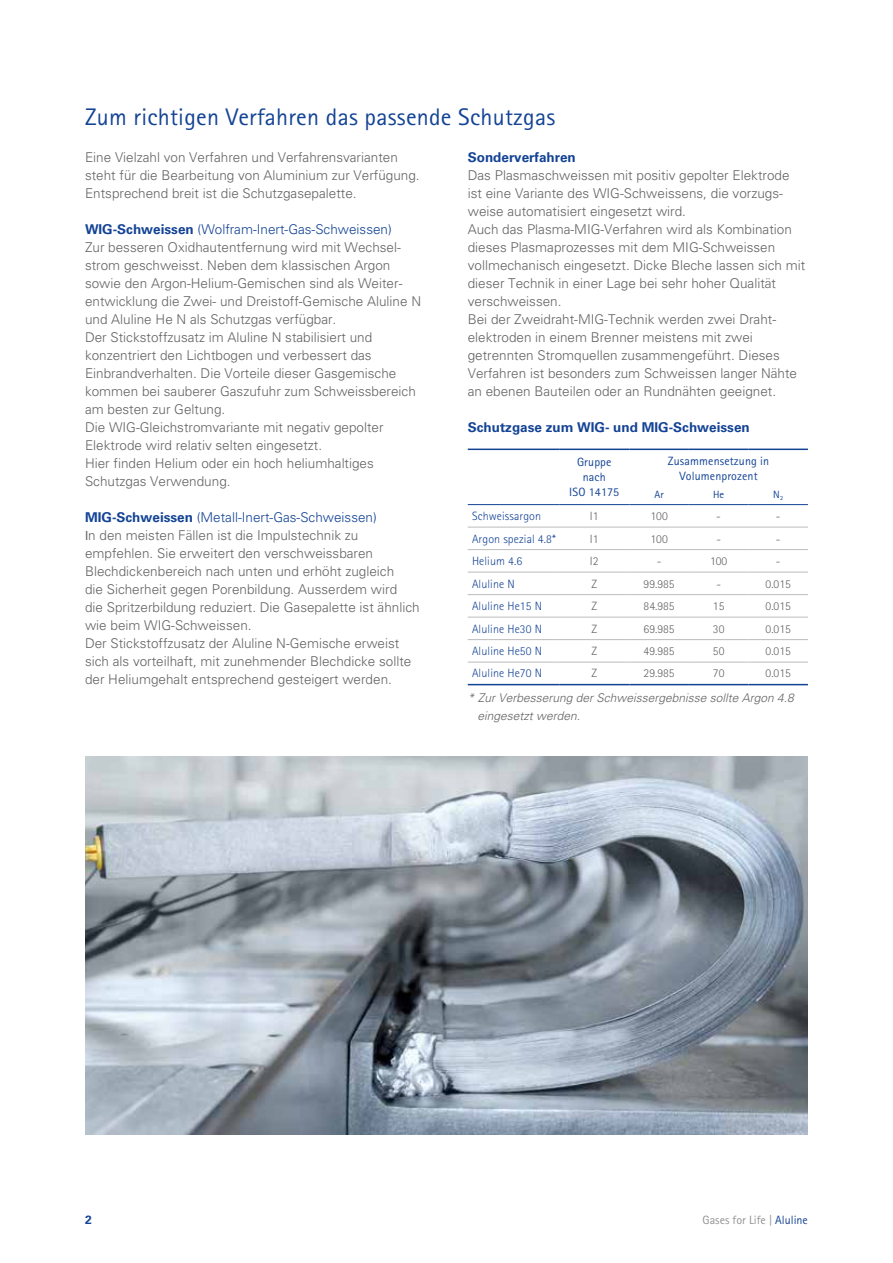
<style>
.page{position:relative;width:893px;height:1263px;background:#fff}
.page>*{position:absolute;margin:0;border:0;box-sizing:border-box;transform-origin:0 0}
.t1{font:24px "Rotis Sans Serif";letter-spacing:.01em;color:#134395}
.t2{font:300 13.5px/18px "Univers LTCE";color:#646363}
.t3{font:700 13.5px "Univers LTCE";color:#134395}
.t4{font:300 12px "Rotis Sans Serif";letter-spacing:.01em;color:#134395}
.t5{font:300 12px "Rotis Sans Serif";color:#646363}
.t6{font:italic 300 12px/18px "Univers LTCE";color:#646363}
.t7{font:12px/15px "Rotis Sans Serif";letter-spacing:.01em;color:#134395;text-align:center}
.t8{font:12px "Rotis Sans Serif";color:#929292}
.t9{font:700 12px "Univers LTCE";color:#134395}
.t10{font:10.5px "Rotis Sans Serif";color:#134395}
.s1{font-weight:700;color:#134395}
.s2{color:#134395}
.s3{font-family:"Myriad Pro";font-weight:400}
</style>
<div class="page">
<img style="left:85px;top:756px;width:723px;height:378px">
<svg style="left:468px;top:450px;width:340px;height:234px"></svg>
<hr style="left:468px;top:449px;width:91px;height:1px;background:#134395">
<hr style="left:559px;top:449px;width:70px;height:1px;background:#134395">
<hr style="left:629px;top:449px;width:60px;height:1px;background:#134395">
<hr style="left:689px;top:449px;width:59px;height:1px;background:#134395">
<hr style="left:748px;top:449px;width:60px;height:1px;background:#134395">
<hr style="left:468px;top:684px;width:91px;height:1px;background:#134395">
<hr style="left:559px;top:684px;width:70px;height:1px;background:#134395">
<hr style="left:629px;top:684px;width:60px;height:1px;background:#134395">
<hr style="left:689px;top:684px;width:59px;height:1px;background:#134395">
<hr style="left:748px;top:684px;width:60px;height:1px;background:#134395">
<hr style="left:468px;top:504px;width:91px;height:1px;background:#134395">
<hr style="left:559px;top:504px;width:70px;height:1px;background:#134395">
<hr style="left:629px;top:504px;width:60px;height:1px;background:#134395">
<hr style="left:689px;top:504px;width:59px;height:1px;background:#134395">
<hr style="left:748px;top:504px;width:60px;height:1px;background:#134395">
<hr style="left:468px;top:527px;width:91px;height:1px;background:#bcbcbc">
<hr style="left:559px;top:527px;width:70px;height:1px;background:#bcbcbc">
<hr style="left:629px;top:527px;width:60px;height:1px;background:#bcbcbc">
<hr style="left:689px;top:527px;width:59px;height:1px;background:#bcbcbc">
<hr style="left:748px;top:527px;width:60px;height:1px;background:#bcbcbc">
<hr style="left:468px;top:549px;width:91px;height:1px;background:#bcbcbc">
<hr style="left:559px;top:549px;width:70px;height:1px;background:#bcbcbc">
<hr style="left:629px;top:549px;width:60px;height:1px;background:#bcbcbc">
<hr style="left:689px;top:549px;width:59px;height:1px;background:#bcbcbc">
<hr style="left:748px;top:549px;width:60px;height:1px;background:#bcbcbc">
<hr style="left:468px;top:572px;width:91px;height:1px;background:#bcbcbc">
<hr style="left:559px;top:572px;width:70px;height:1px;background:#bcbcbc">
<hr style="left:629px;top:572px;width:60px;height:1px;background:#bcbcbc">
<hr style="left:689px;top:572px;width:59px;height:1px;background:#bcbcbc">
<hr style="left:748px;top:572px;width:60px;height:1px;background:#bcbcbc">
<hr style="left:468px;top:594px;width:91px;height:1px;background:#bcbcbc">
<hr style="left:559px;top:594px;width:70px;height:1px;background:#bcbcbc">
<hr style="left:629px;top:594px;width:60px;height:1px;background:#bcbcbc">
<hr style="left:689px;top:594px;width:59px;height:1px;background:#bcbcbc">
<hr style="left:748px;top:594px;width:60px;height:1px;background:#bcbcbc">
<hr style="left:468px;top:617px;width:91px;height:1px;background:#bcbcbc">
<hr style="left:559px;top:617px;width:70px;height:1px;background:#bcbcbc">
<hr style="left:629px;top:617px;width:60px;height:1px;background:#bcbcbc">
<hr style="left:689px;top:617px;width:59px;height:1px;background:#bcbcbc">
<hr style="left:748px;top:617px;width:60px;height:1px;background:#bcbcbc">
<hr style="left:468px;top:639px;width:91px;height:1px;background:#bcbcbc">
<hr style="left:559px;top:639px;width:70px;height:1px;background:#bcbcbc">
<hr style="left:629px;top:639px;width:60px;height:1px;background:#bcbcbc">
<hr style="left:689px;top:639px;width:59px;height:1px;background:#bcbcbc">
<hr style="left:748px;top:639px;width:60px;height:1px;background:#bcbcbc">
<hr style="left:468px;top:662px;width:91px;height:1px;background:#bcbcbc">
<hr style="left:559px;top:662px;width:70px;height:1px;background:#bcbcbc">
<hr style="left:629px;top:662px;width:60px;height:1px;background:#bcbcbc">
<hr style="left:689px;top:662px;width:59px;height:1px;background:#bcbcbc">
<hr style="left:748px;top:662px;width:60px;height:1px;background:#bcbcbc">
<h1 class="t1" style="left:85px;top:102px;width:472px">Zum richtigen Verfahren das passende Schutzgas</h1>
<p class="t2" style="left:85px;top:148px;width:336px">Eine Vielzahl von Verfahren und Verfahrensvarianten steht für die Bearbeitung von Aluminium zur Verfügung.<br>Entsprechend breit ist die Schutzgasepalette.</p>
<p class="t2" style="left:85px;top:220px;width:338px"><span class="s1">WIG-Schweissen</span> <span class="s2">(Wolfram-Inert-Gas-Schweissen)<br></span>Zur besseren Oxidhautentfernung wird mit Wechsel&shy;strom geschweisst. Neben dem klassischen Argon sowie den Argon-Helium-Gemischen sind als Weiter&shy;entwicklung die Zwei- und Dreistoff-Gemische Aluline N und Aluline He N als Schutzgas verfügbar.<br>Der Stickstoffzusatz im Aluline N stabilisiert und konzentriert den Lichtbogen und verbessert das Einbrandverhalten. Die Vorteile dieser Gasgemische kommen bei sauberer Gaszufuhr zum Schweissbereich am besten zur Geltung.<br>Die WIG-Gleichstromvariante mit negativ gepolter Elektrode wird relativ selten eingesetzt.<br>Hier finden Helium oder ein hoch heliumhaltiges Schutzgas Verwendung.</p>
<p class="t2" style="left:85px;top:508px;width:336px"><span class="s1">MIG-Schweissen</span> <span class="s2">(Metall-Inert-Gas-Schweissen)<br></span><span class="s3">I</span>n den meisten Fällen ist die Impulstechnik zu empfehlen. Sie erweitert den verschweissbaren Blechdickenbereich nach unten und erhöht zugleich<br>die Sicherheit gegen Porenbildung. Ausserdem wird<br>die Spritzerbildung reduziert. Die Gasepalette ist ähnlich wie beim WIG-Schweissen.<br>Der Stickstoffzusatz der Aluline N-Gemische erweist sich als vorteilhaft, mit zunehmender Blechdicke sollte der Heliumgehalt entsprechend gesteigert werden.</p>
<p class="t3" style="left:468px;top:149px;width:110px">Sonderverfahren</p>
<p class="t2" style="left:468px;top:166px;width:339px">Das Plasmaschweissen mit positiv gepolter Elektrode ist eine Variante des WIG-Schweissens, die vorzugs&shy;weise automatisiert eingesetzt wird.<br>Auch das Plasma-MIG-Verfahren wird als Kombination dieses Plasmaprozesses mit dem MIG-Schweissen vollmechanisch eingesetzt. Dicke Bleche lassen sich mit dieser Technik in einer Lage bei sehr hoher Qualität verschweissen.<br>Bei der Zweidraht-MIG-Technik werden zwei Draht&shy;elektroden in einem Brenner meistens mit zwei getrennten Stromquellen zusammengeführt. Dieses Verfahren ist besonders zum Schweissen langer Nähte an ebenen Bauteilen oder an Rundnähten geeignet.</p>
<p class="t3" style="left:468px;top:419px;width:284px">Schutzgase zum WIG- und MIG-Schweissen</p>
<p class="t7" style="left:569px;top:455px;width:52px">Gruppe nach<br>ISO 14175</p>
<p class="t7" style="left:668px;top:454px;width:103px">Zusammensetzung in<br>Volumenprozent</p>
<p class="t10" style="left:654px;top:488px;width:11px">Ar</p>
<p class="t10" style="left:713px;top:488px;width:13px">He</p>
<p class="t10" style="left:773px;top:488px;width:11px">N<sub>2</sub></p>
<p class="t4" style="left:472px;top:509px;width:71px">Schweissargon</p>
<p class="t5" style="left:590px;top:509px;width:10px">I1</p>
<p class="t5" style="left:650px;top:509px;width:19px">100</p>
<p class="t5" style="left:716px;top:509px;width:6px">-</p>
<p class="t5" style="left:776px;top:509px;width:6px">-</p>
<p class="t4" style="left:472px;top:531px;width:85px">Argon spezial 4.8*</p>
<p class="t5" style="left:590px;top:531px;width:10px">I1</p>
<p class="t5" style="left:650px;top:531px;width:19px">100</p>
<p class="t5" style="left:716px;top:531px;width:6px">-</p>
<p class="t5" style="left:776px;top:531px;width:6px">-</p>
<p class="t4" style="left:472px;top:554px;width:52px">Helium 4.6</p>
<p class="t5" style="left:590px;top:554px;width:10px">I2</p>
<p class="t5" style="left:657px;top:554px;width:6px">-</p>
<p class="t5" style="left:710px;top:554px;width:19px">100</p>
<p class="t5" style="left:776px;top:554px;width:6px">-</p>
<p class="t4" style="left:472px;top:576px;width:44px">Aluline N</p>
<p class="t5" style="left:591px;top:576px;width:7px">Z</p>
<p class="t5" style="left:644px;top:576px;width:33px">99.985</p>
<p class="t5" style="left:716px;top:576px;width:6px">-</p>
<p class="t5" style="left:766px;top:576px;width:27px">0.015</p>
<p class="t4" style="left:472px;top:599px;width:71px">Aluline He15 N</p>
<p class="t5" style="left:591px;top:599px;width:7px">Z</p>
<p class="t5" style="left:644px;top:599px;width:33px">84.985</p>
<p class="t5" style="left:713px;top:599px;width:13px">15</p>
<p class="t5" style="left:766px;top:599px;width:27px">0.015</p>
<p class="t4" style="left:472px;top:621px;width:71px">Aluline He30 N</p>
<p class="t5" style="left:591px;top:621px;width:7px">Z</p>
<p class="t5" style="left:644px;top:621px;width:33px">69.985</p>
<p class="t5" style="left:713px;top:621px;width:13px">30</p>
<p class="t5" style="left:766px;top:621px;width:27px">0.015</p>
<p class="t4" style="left:472px;top:644px;width:71px">Aluline He50 N</p>
<p class="t5" style="left:591px;top:644px;width:7px">Z</p>
<p class="t5" style="left:644px;top:644px;width:33px">49.985</p>
<p class="t5" style="left:713px;top:644px;width:13px">50</p>
<p class="t5" style="left:766px;top:644px;width:27px">0.015</p>
<p class="t4" style="left:472px;top:666px;width:71px">Aluline He70 N</p>
<p class="t5" style="left:591px;top:666px;width:7px">Z</p>
<p class="t5" style="left:644px;top:666px;width:33px">29.985</p>
<p class="t5" style="left:713px;top:666px;width:13px">70</p>
<p class="t5" style="left:766px;top:666px;width:27px">0.015</p>
<p class="t6" style="left:477px;top:689px;width:318px;text-indent:-10px">* Zur Verbesserung der Schweissergebnisse sollte Argon 4.8 eingesetzt werden.</p>
<p class="t9" style="left:85px;top:1213px;width:8px">2</p>
<p class="t8" style="left:703px;top:1213px;width:107px">Gases for Life | <span class="s2">Aluline</span></p>
</div>
